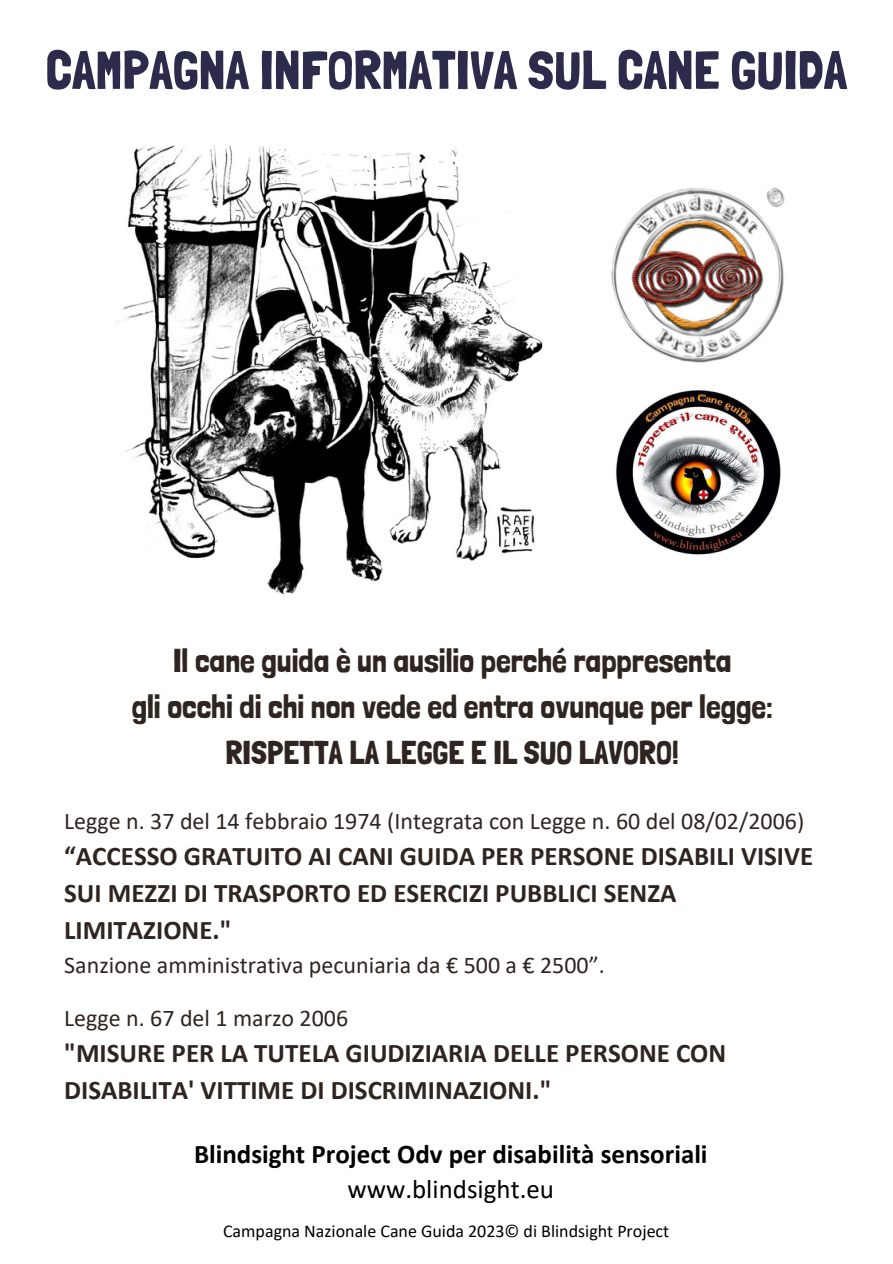
<style>
.page{position:relative;width:893px;height:1264px;background:#fff}
.page>*{position:absolute;margin:0;border:0;box-sizing:border-box;transform-origin:0 0}
.t1{font:54px "Londrina Solid";color:#2c2b4c}
.t2{font:33px/46px "Londrina Solid";color:#2f2520;text-align:center}
.t3{font:700 27px/37px "Calibri";color:#2f2520}
.t4{font:700 27px "Calibri";color:#000}
.t5{font:27px "Calibri";color:#000}
.t6{font:24px "Calibri";color:#2f2520}
.t7{font:18px "Calibri";color:#000}
</style>
<div class="page">
<img style="left:116px;top:145px;width:427px;height:450px">
<img style="left:611px;top:187px;width:175px;height:175px">
<img style="left:616px;top:390px;width:165px;height:165px">
<h1 class="t1" style="left:46px;top:38px;width:803px">CAMPAGNA INFORMATIVA SUL CANE GUIDA</h1>
<p class="t2" style="left:132px;top:637px;width:642px">Il cane guida è un ausilio perché rappresenta<br>gli occhi di chi non vede ed entra ovunque per legge:<br>RISPETTA LA LEGGE E IL SUO LAVORO!</p>
<p class="t6" style="left:64px;top:810px;width:741px">Legge n. 37 del 14 febbraio 1974 (Integrata con Legge n. 60 del 08/02/2006)</p>
<p class="t3" style="left:64px;top:839px;width:750px">“ACCESSO GRATUITO AI CANI GUIDA PER PERSONE DISABILI VISIVE<br>SUI MEZZI DI TRASPORTO ED ESERCIZI PUBBLICI SENZA<br>LIMITAZIONE."</p>
<p class="t6" style="left:64px;top:954px;width:542px">Sanzione amministrativa pecuniaria da € 500 a € 2500”.</p>
<p class="t6" style="left:64px;top:1007px;width:285px">Legge n. 67 del 1 marzo 2006</p>
<p class="t3" style="left:64px;top:1036px;width:663px">"MISURE PER LA TUTELA GIUDIZIARIA DELLE PERSONE CON<br>DISABILITA' VITTIME DI DISCRIMINAZIONI."</p>
<p class="t4" style="left:194px;top:1142px;width:515px">Blindsight Project Odv per disabilità sensoriali</p>
<p class="t5" style="left:347px;top:1177px;width:208px">www.blindsight.eu</p>
<p class="t7" style="left:223px;top:1223px;width:447px">Campagna Nazionale Cane Guida 2023© di Blindsight Project</p>
</div>
